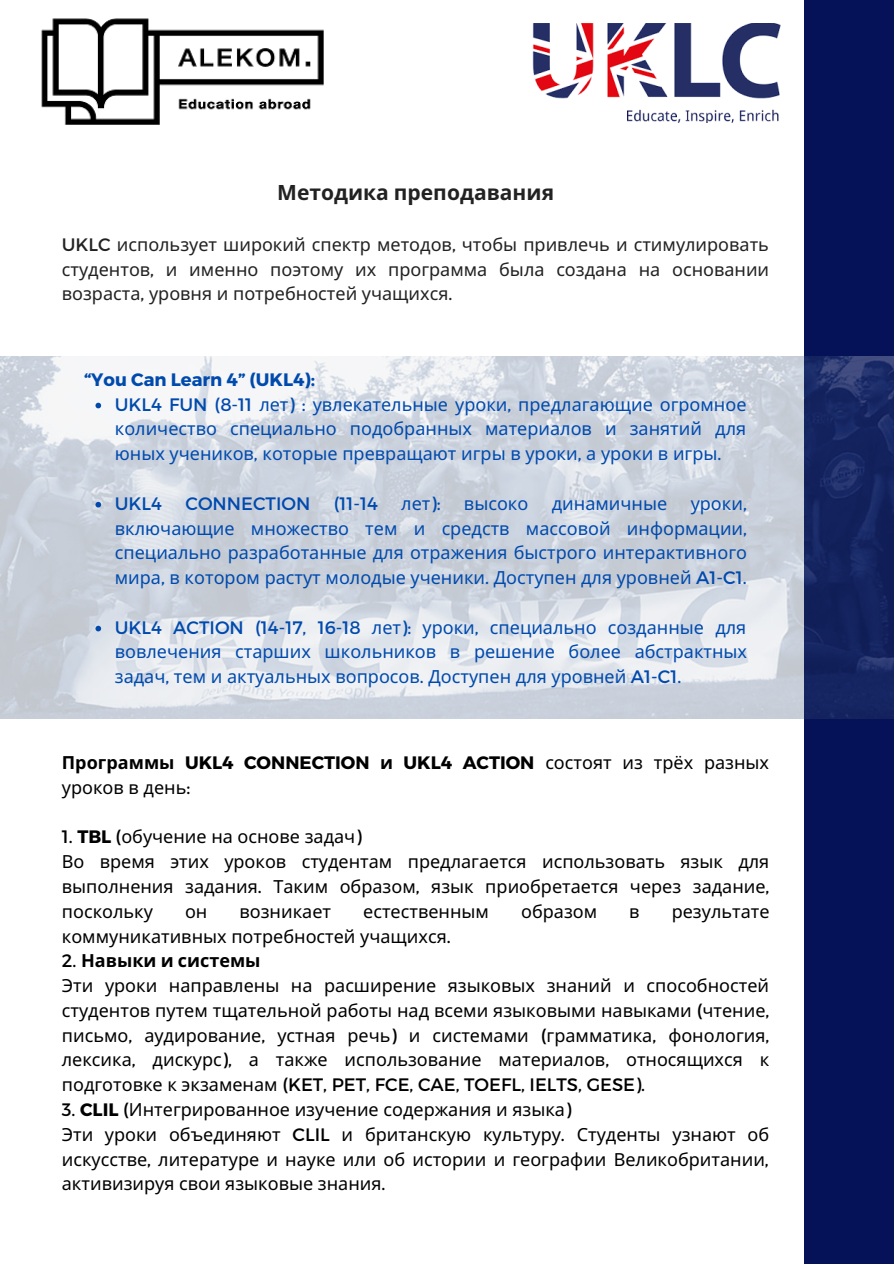
<style>
.page{position:relative;width:894px;height:1264px;background:#fff}
.page>*{position:absolute;margin:0;border:0;box-sizing:border-box;transform-origin:0 0}
.t1{font:700 21px "Noto Sans";color:#222}
.t2{font:18px/24.8px "Noto Sans";color:#000;text-align:justify}
.t3{font:18px/24.8px "Noto Sans";color:#004aad;text-align:justify}
.t4{font:18px/24.8px "Noto Sans";color:#222;text-align:justify}
.t5{font:700 18px "Montserrat";color:#004aad}
.t6{font:18px "Montserrat";color:#004aad}
.t7{font:700 18px "Noto Sans";color:#000}
.s1{font-family:"Montserrat"}
.s2{font-weight:700}
.s3{font-family:"Montserrat";font-weight:700}
.s4{font-family:"Montserrat";font-weight:400}
</style>
<div class="page">
<div style="left:804px;top:0;width:89px;height:1263px;background:#051258"></div>
<img style="left:41px;top:18px;width:283px;height:107px">
<img style="left:532px;top:24px;width:249px;height:99px">
<img style="left:0;top:357px;width:893px;height:361px">
<svg style="left:95px;top:403px;width:6px;height:5px"></svg>
<svg style="left:95px;top:502px;width:6px;height:5px"></svg>
<svg style="left:95px;top:625px;width:6px;height:6px"></svg>
<p class="t1" style="left:277px;top:178px;width:278px">Методика преподавания</p>
<p class="t4" style="left:62px;top:231px;width:708px"><span class="s1">UKLC</span> использует широкий спектр методов<span class="s1">,</span> чтобы привлечь и стимулировать студентов<span class="s1">,</span> и именно поэтому их программа была создана на основании возраста<span class="s1">,</span> уровня и потребностей учащихся<span class="s1">.</span></p>
<p class="t5" style="left:84px;top:368px;width:232px">“You Can Learn 4” (UKL4):</p>
<p class="t3" style="left:115px;top:391px;width:633px"><span class="s1">UKL4 FUN (8-11</span> лет<span class="s1">) :</span> увлекательные уроки<span class="s1">,</span> предлагающие огромное количество специально подобранных материалов и занятий для юных учеников<span class="s1">,</span> которые превращают игры в уроки<span class="s1">,</span> а уроки в игры<span class="s1">.</span></p>
<p class="t6" style="left:115px;top:491px;width:49px">UKL4</p>
<p class="t6" style="left:185px;top:491px;width:126px">CONNECTION</p>
<p class="t6" style="left:333px;top:491px;width:46px">(11-14</p>
<p class="t3" style="left:401px;top:490px;width:41px">лет<span class="s1">):</span></p>
<p class="t3" style="left:464px;top:490px;width:66px">высоко</p>
<p class="t3" style="left:551px;top:490px;width:117px">динамичные</p>
<p class="t3" style="left:115px;top:490px;width:633px;text-indent:575px">уроки<span class="s1">, </span>включающие множество тем и средств массовой информации<span class="s1">, </span>специально разработанные для отражения быстрого интерактивного мира<span class="s1">,</span> в котором растут молодые ученики<span class="s1">.</span> Доступен для уровней <span class="s1">A1-C1.</span></p>
<p class="t3" style="left:115px;top:614px;width:633px"><span class="s1">UKL4 ACTION (14-17, 16-18</span> лет<span class="s1">):</span> уроки<span class="s1">,</span> специально созданные для вовлечения старших школьников в решение более абстрактных задач<span class="s1">,</span> тем и актуальных вопросов<span class="s1">.</span> Доступен для уровней <span class="s1">A1-C1.</span></p>
<p class="t2" style="left:62px;top:749px;width:708px"><span class="s2">Программы</span> <span class="s3">UKL4 CONNECTION</span> <span class="s2">и</span> <span class="s3">UKL4 ACTION</span> состоят из трёх разных уроков в день<span class="s1">:</span></p>
<p class="t2" style="left:62px;top:824px;width:301px"><span class="s1">1.</span> <span class="s3">TBL</span> <span class="s1">(</span>обучение на основе задач<span class="s1">)</span></p>
<p class="t2" style="left:62px;top:848px;width:709px">Во время этих уроков студентам предлагается использовать язык для выполнения задания<span class="s1">.</span> Таким образом<span class="s1">,</span> язык приобретается через задание<span class="s1">, </span>поскольку</p>
<p class="t2" style="left:185px;top:898px;width:24px">он</p>
<p class="t2" style="left:239px;top:898px;width:93px">возникает</p>
<p class="t2" style="left:363px;top:898px;width:127px">естественным</p>
<p class="t2" style="left:521px;top:898px;width:78px">образом</p>
<p class="t2" style="left:629px;top:898px;width:12px">в</p>
<p class="t2" style="left:671px;top:898px;width:99px">результате</p>
<p class="t2" style="left:62px;top:923px;width:390px">коммуникативных потребностей учащихся<span class="s1">.</span></p>
<p class="t7" style="left:62px;top:948px;width:200px"><span class="s4">2.</span> Навыки и системы</p>
<p class="t2" style="left:62px;top:972px;width:708px">Эти уроки направлены на расширение языковых знаний и способностей студентов путем тщательной работы над всеми языковыми навыками <span class="s1">(</span>чтение<span class="s1">, </span>письмо<span class="s1">,</span> аудирование<span class="s1">,</span> устная речь<span class="s1">)</span> и системами <span class="s1">(</span>грамматика<span class="s1">,</span> фонология<span class="s1">, </span>лексика<span class="s1">,</span> дискурс<span class="s1">),</span> а также использование материалов<span class="s1">,</span> относящихся к подготовке к экзаменам <span class="s1">(KET, PET, FCE, CAE, TOEFL, IELTS, GESE).</span></p>
<p class="t2" style="left:62px;top:1096px;width:510px"><span class="s1">3.</span> <span class="s3">CLIL</span> <span class="s1">(</span>Интегрированное изучение содержания и языка<span class="s1">)</span></p>
<p class="t2" style="left:62px;top:1121px;width:708px">Эти уроки объединяют <span class="s1">CLIL</span> и британскую культуру<span class="s1">.</span> Студенты узнают об искусстве<span class="s1">,</span> литературе и науке или об истории и географии Великобритании<span class="s1">, </span>активизируя свои языковые знания<span class="s1">.</span></p>
</div>
